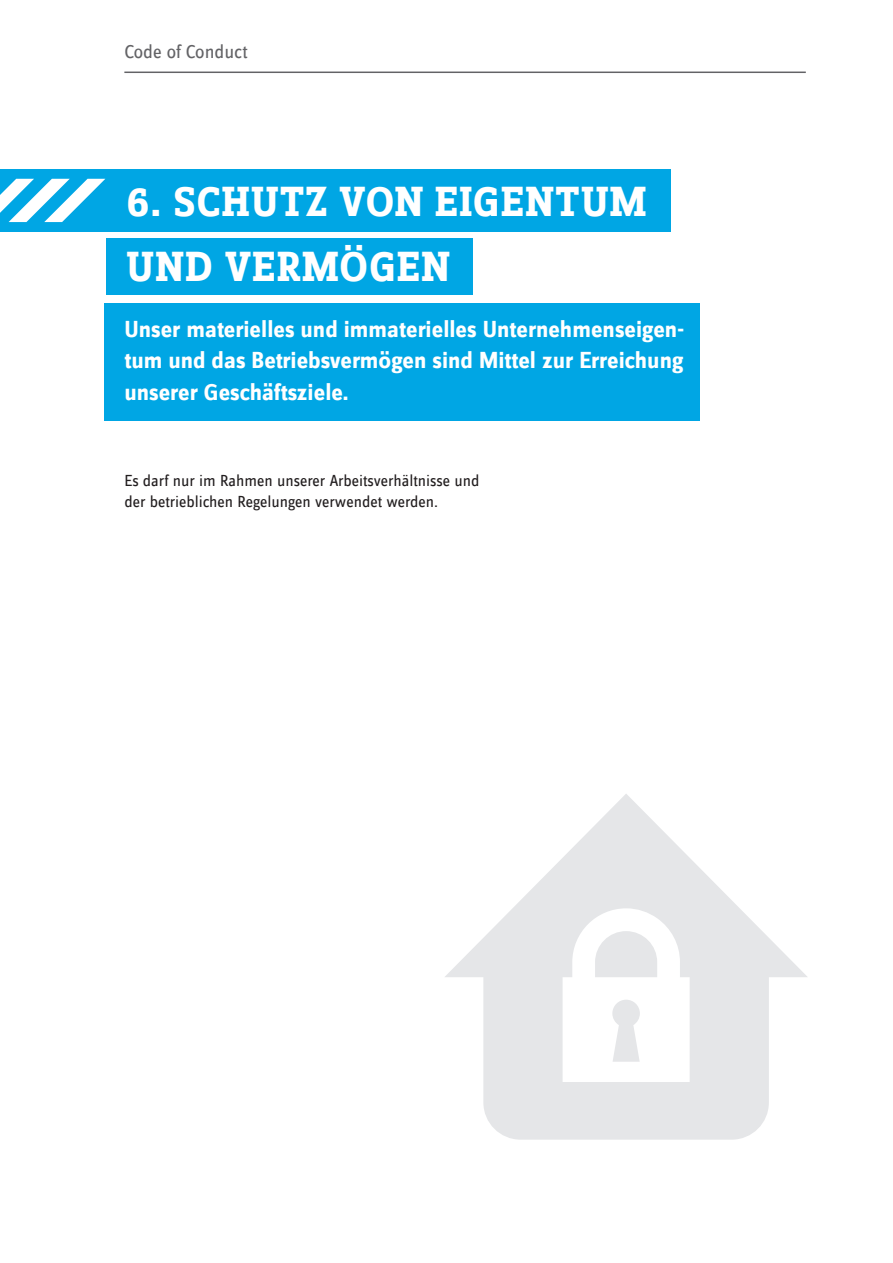
<style>
.page{position:relative;width:893px;height:1263px;background:#fff}
.page>*{position:absolute;margin:0;border:0;box-sizing:border-box;transform-origin:0 0}
.t1{font:700 43.5px/64.8px "Zine INT Slab Dis";letter-spacing:.045em;color:#fff}
.t2{font:700 24px/31.5px "Zine INT Sans Dis";color:#fff;text-align:justify}
.t3{font:19.5px "Zine INT Sans Dis";color:#636366}
.t4{font:16.5px/21px "Zine INT Sans Dis";color:#231f20}
</style>
<div class="page">
<svg style="left:445px;top:794px;width:362px;height:346px;fill:#e7e8ea"></svg>
<hr style="left:124px;top:72px;width:682px;height:1px;background:#636366">
<div style="left:105px;top:304px;width:595px;height:117px;background:#00a6e4"></div>
<div style="left:0;top:169px;width:671px;height:63px;background:#00a6e4"></div>
<svg style="left:0;top:179px;width:105px;height:43px"></svg>
<div style="left:106px;top:238px;width:367px;height:57px;background:#00a6e4"></div>
<p class="t3" style="left:124px;top:40px;width:125px">Code of Conduct</p>
<h1 class="t1" style="left:127px;top:169px;width:521px">6. SCHUTZ VON EIGENTUM<br>UND VERMÖGEN</h1>
<p class="t2" style="left:124px;top:313px;width:561px">Unser materielles und immaterielles Unternehmenseigen&shy;tum und das Betriebsvermögen sind Mittel zur Erreichung unserer Geschäftsziele.</p>
<p class="t4" style="left:124px;top:470px;width:357px">Es darf nur im Rahmen unserer Arbeitsverhältnisse und der betrieblichen Regelungen verwendet werden.</p>
</div>
